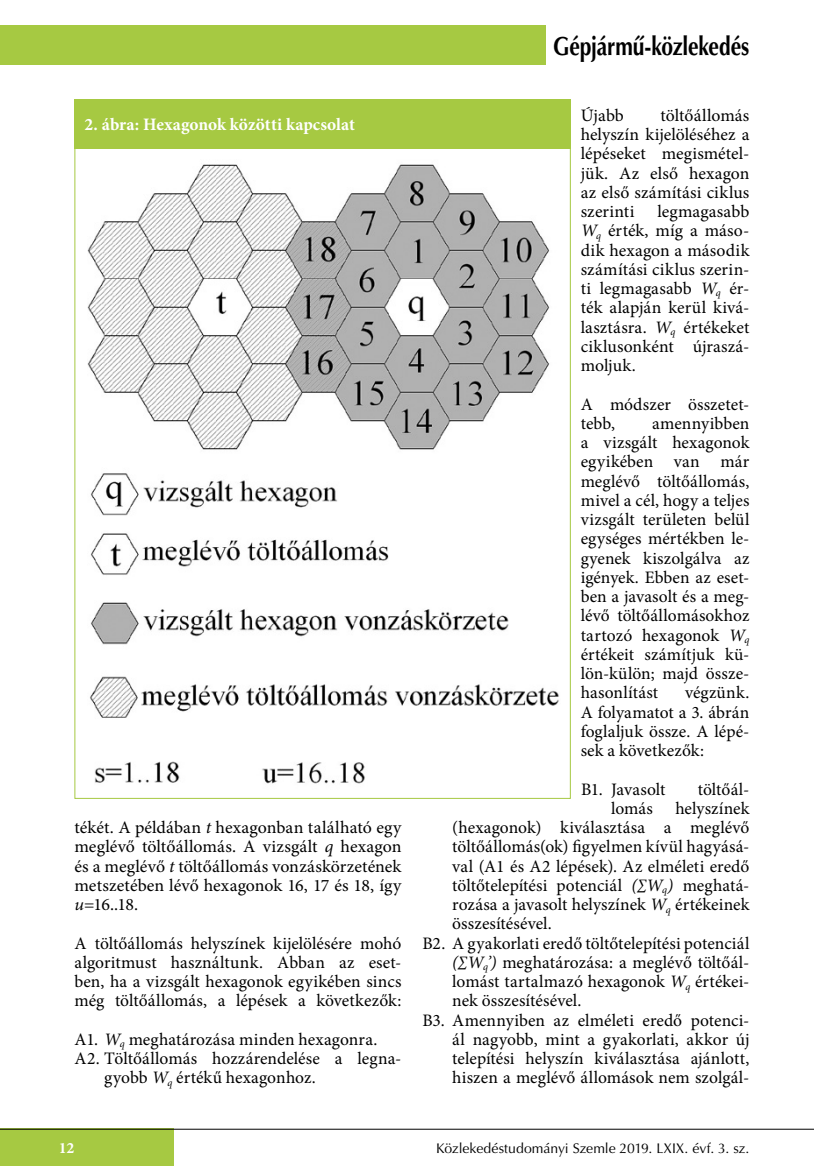
<style>
.page{position:relative;width:814px;height:1166px;background:#fff}
.page>*{position:absolute;margin:0;border:0;box-sizing:border-box;transform-origin:0 0}
.t1{font:700 26.25px "Optima CE";letter-spacing:-.005em;color:#000;scale:.8 1}
.t2{font:17.5px/19.2px "Minion Pro";letter-spacing:.005em;color:#000;text-align:justify}
.t3{font:700 17.5px "Minion Pro";letter-spacing:.005em;color:#fff}
.t4{font:700 15.75px "Minion Pro";color:#fff}
.t5{font:14px "Optima CE";letter-spacing:-.005em;color:#000}
.s1{font-style:italic}
</style>
<div class="page">
<div style="left:0;top:25px;width:546px;height:39px;background:#a6c942"></div>
<div style="left:0;top:1129px;width:174px;height:37px;background:#a6c942"></div>
<hr style="left:0;top:1129px;width:814px;height:1px;background:#000">
<img style="left:88px;top:164px;width:471px;height:620px">
<div style="left:74px;top:99px;width:496px;height:50px;background:#a6c942"></div>
<p class="t3" style="left:84px;top:112px;width:272px">2. ábra: Hexagonok közötti kapcsolat</p>
<p class="t2" style="left:74px;top:818px;width:328px">tékét. A példában <span class="s1">t</span> hexagonban található egy meglévő töltőállomás. A vizsgált <span class="s1">q</span> hexagon és a meglévő <span class="s1">t</span> töltőállomás vonzáskörzetének metszetében lévő hexagonok 16, 17 és 18, így <span class="s1">u</span>=16..18.</p>
<p class="t2" style="left:74px;top:933px;width:328px">A töltőállomás helyszínek kijelölésére mohó algoritmust használtunk. Abban az eset&shy;ben, ha a vizsgált hexagonok egyikében sincs még töltőállomás, a lépések a következők:</p>
<p class="t2" style="left:74px;top:1030px;width:304px">A1. <span class="s1">W</span><sub>q</sub> meghatározása minden hexagonra.</p>
<p class="t2" style="left:74px;top:1049px;width:328px">A2. Töltőállomás hozzárendelése a legna-</p>
<p class="t2" style="left:104px;top:1068px;width:213px">gyobb <span class="s1">W</span><sub>q</sub> értékű hexagonhoz.</p>
<h1 class="t1" style="left:553px;top:29px;width:247px">Gépjármű-közlekedés</h1>
<p class="t2" style="left:580px;top:106px;width:45px">Újabb</p>
<p class="t2" style="left:580px;top:106px;width:170px;text-indent:80px">töltőállomás helyszín kijelöléséhez a lépéseket megismétel&shy;jük. Az első hexagon az első számítási ciklus szerinti</p>
<p class="t2" style="left:580px;top:202px;width:170px;text-indent:77px">legmagasabb <span class="s1">W</span><sub>q</sub> érték, míg a máso&shy;dik hexagon a második számítási ciklus szerin&shy;ti legmagasabb <span class="s1">W</span><sub>q</sub> ér&shy;ték alapján kerül kivá&shy;lasztásra. <span class="s1">W</span><sub>q</sub> értékeket ciklusonként újraszá&shy;moljuk.</p>
<p class="t2" style="left:580px;top:394px;width:170px">A módszer összetet&shy;tebb,</p>
<p class="t2" style="left:580px;top:414px;width:170px;text-indent:71px">amennyibben a vizsgált hexagonok egyikében van már meglévő töltőállomás, mivel a cél, hogy a teljes vizsgált területen belül egységes mértékben le&shy;gyenek kiszolgálva az igények. Ebben az eset&shy;ben a javasolt és a meg&shy;lévő töltőállomásokhoz tartozó hexagonok <span class="s1">W</span><sub>q </sub>értékeit számítjuk kü&shy;lön-külön; majd össze&shy;hasonlítást</p>
<p class="t2" style="left:580px;top:683px;width:170px;text-indent:104px">végzünk.<br>A folyamatot a 3. ábrán foglaljuk össze. A lépé&shy;sek a következők:</p>
<p class="t2" style="left:581px;top:779px;width:86px">B1. Javasolt</p>
<p class="t2" style="left:697px;top:779px;width:53px">töltőál-</p>
<p class="t2" style="left:611px;top:799px;width:43px">lomás</p>
<p class="t2" style="left:675px;top:799px;width:76px">helyszínek</p>
<p class="t2" style="left:452px;top:818px;width:299px">(hexagonok) kiválasztása a meglévő</p>
<p class="t2" style="left:452px;top:837px;width:299px">töltőállomás(ok) figyelmen kívül hagyásá-</p>
<p class="t2" style="left:452px;top:856px;width:299px">val (A1 és A2 lépések). Az elméleti eredő</p>
<p class="t2" style="left:452px;top:876px;width:299px">töltőtelepítési potenciál <span class="s1">(∑W</span><sub>q</sub><span class="s1">)</span> meghatá-</p>
<p class="t2" style="left:452px;top:895px;width:299px">rozása a javasolt helyszínek <span class="s1">W</span><sub>q</sub> értékeinek</p>
<p class="t2" style="left:452px;top:914px;width:101px">összesítésével.</p>
<p class="t2" style="left:422px;top:933px;width:328px">B2. A gyakorlati eredő töltőtelepítési potenciál</p>
<p class="t2" style="left:452px;top:953px;width:299px"><span class="s1">(∑W</span><sub>q</sub><span class="s1">’)</span> meghatározása: a meglévő töltőál-</p>
<p class="t2" style="left:452px;top:972px;width:299px">lomást tartalmazó hexagonok <span class="s1">W</span><sub>q</sub> értékei-</p>
<p class="t2" style="left:452px;top:991px;width:131px">nek összesítésével.</p>
<p class="t2" style="left:422px;top:1010px;width:328px">B3. Amennyiben az elméleti eredő potenci-</p>
<p class="t2" style="left:452px;top:1030px;width:299px">ál nagyobb, mint a gyakorlati, akkor új</p>
<p class="t2" style="left:452px;top:1049px;width:299px">telepítési helyszín kiválasztása ajánlott,</p>
<p class="t2" style="left:452px;top:1068px;width:299px">hiszen a meglévő állomások nem szolgál-</p>
<p class="t4" style="left:59px;top:1137px;width:17px">12</p>
<p class="t5" style="left:436px;top:1139px;width:315px">Közlekedéstudományi Szemle 2019. LXIX. évf. 3. sz.</p>
</div>
